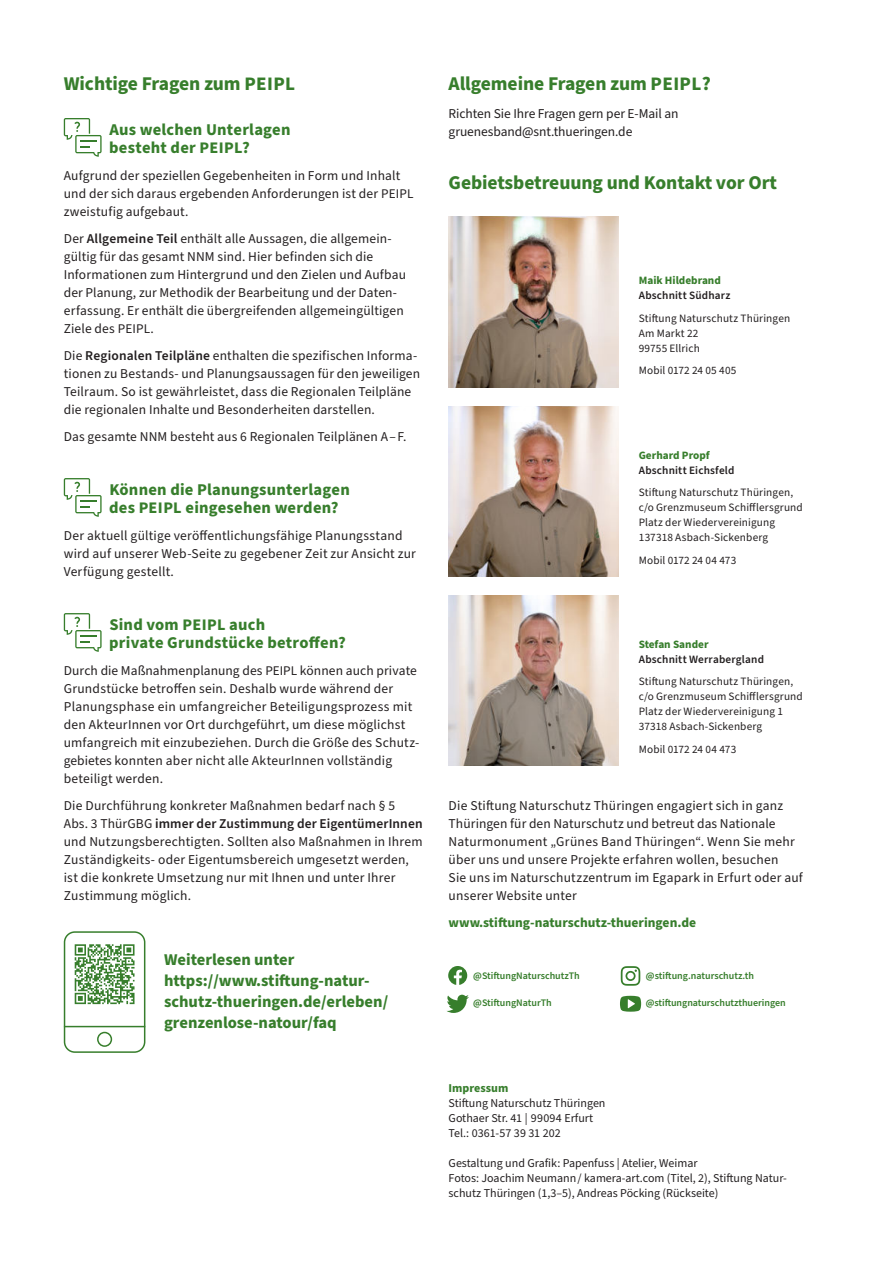
<style>
.page{position:relative;width:893px;height:1263px;background:#fff}
.page>*{position:absolute;margin:0;border:0;box-sizing:border-box;transform-origin:0 0}
.t1{font:700 19.5px "Source Sans Pro";letter-spacing:-.005em;color:#377e2c}
.t2{font:700 16.5px/21px "Source Sans Pro";letter-spacing:.01em;color:#377e2c}
.t3{font:13.5px/18px "Source Sans Pro";letter-spacing:.015em;color:#231f20}
.t4{font:13.5px/18px "Source Sans Pro";letter-spacing:-.005em;color:#231f20}
.t5{font:700 13.5px "Source Sans Pro";color:#377e2c}
.t6{font:12px/15px "Source Sans Pro";color:#231f20}
.t7{font:700 12px "Source Sans Pro";color:#377e2c}
.t8{font:11.25px/15px "Source Sans Pro";letter-spacing:.01em;color:#231f20}
.t9{font:600 11.25px "Source Sans Pro";letter-spacing:.015em;color:#231f20}
.t10{font:700 11.25px "Source Sans Pro";color:#377e2c}
.t11{font:600 10.05px "Source Sans Pro";color:#377e2c}
.s1{font-size:19.05px}
.s2{font-size:16.2px}
.s3{font-size:13.2px}
.s4{font-weight:600}
</style>
<div class="page">
<div style="left:64px;top:931px;width:81px;height:122px;border:1px solid #377e2c;border-radius:10px"></div>
<hr style="left:64px;top:1026px;width:81px;height:1px;background:#377e2c">
<div style="left:97px;top:1032px;width:15px;height:15px;border:1px solid #377e2c;border-radius:50%"></div>
<svg style="left:75px;top:944px;width:60px;height:60px"></svg>
<svg style="left:64px;top:118px;width:38px;height:39px"></svg>
<svg style="left:64px;top:478px;width:38px;height:39px"></svg>
<svg style="left:64px;top:613px;width:38px;height:39px"></svg>
<img style="left:449px;top:217px;width:170px;height:170px">
<img style="left:449px;top:406px;width:170px;height:171px">
<svg style="left:620px;top:996px;width:21px;height:16px"></svg>
<svg style="left:448px;top:966px;width:19px;height:19px"></svg>
<svg style="left:621px;top:966px;width:19px;height:20px"></svg>
<svg style="left:447px;top:995px;width:22px;height:18px"></svg>
<img style="left:449px;top:595px;width:170px;height:171px">
<h1 class="t1" style="left:64px;top:76px;width:233px">Wichtige Fragen zum <span class="s1">PEIPL</span></h1>
<p class="t2" style="left:109px;top:122px;width:183px;line-height:18px">Aus welchen Unterlagen besteht der <span class="s2">PEIPL</span>?</p>
<p class="t3" style="left:64px;top:168px;width:351px">Aufgrund der speziellen Gegebenheiten in Form und Inhalt und der sich daraus ergebenden Anforderungen ist der <span class="s3">PEIPL </span>zweistufig aufgebaut.</p>
<p class="t3" style="left:64px;top:231px;width:344px">Der <span class="s4">Allgemeine Teil</span> enthält alle Aussagen, die allgemein - gültig für das gesamt NNM sind. Hier befinden sich die Informa tionen zum Hintergrund und den Zielen und Aufbau der Planung, zur Methodik der Bearbeitung und der Daten&shy;erfassung. Er enthält die übergreifenden allgemeingültigen Ziele des <span class="s3">PEIPL</span>.</p>
<p class="t3" style="left:64px;top:348px;width:358px">Die <span class="s4">Regionalen Teilpläne</span> enthalten die spezifischen Informa&shy;tionen zu Bestands- und Planungsaussagen für den jeweiligen Teilraum. So ist gewährleistet, dass die Regionalen Teilpläne die regionalen Inhalte und Besonderheiten darstellen.</p>
<p class="t3" style="left:64px;top:429px;width:344px">Das gesamte NNM besteht aus 6 Regionalen Teilplänen A – F.</p>
<p class="t2" style="left:109px;top:482px;width:242px;line-height:18px">Können die Planungsunterlagen des <span class="s2">PEIPL</span> eingesehen werden?</p>
<p class="t3" style="left:64px;top:528px;width:354px">Der aktuell gültige veröffentlichungsfähige Planungsstand wird auf unserer Web-Seite zu gegebener Zeit zur Ansicht zur<br>Verfügung gestellt.</p>
<p class="t2" style="left:109px;top:617px;width:238px;line-height:18px">Sind vom <span class="s2">PEIPL</span> auch<br>private Grundstücke betroffen?</p>
<p class="t3" style="left:64px;top:663px;width:357px">Durch die Maßnahmenplanung des <span class="s3">PEIPL</span> können auch private Grundstücke betroffen sein. Deshalb wurde während der Planungsphase ein umfangreicher Beteiligungsprozess mit den AkteurInnen vor Ort durchgeführt, um diese möglichst umfang reich mit einzubeziehen. Durch die Größe des Schutz&shy;gebietes konnten aber nicht alle AkteurInnen vollständig beteiligt werden.</p>
<p class="t3" style="left:64px;top:798px;width:360px">Die Durchführung konkreter Maßnahmen bedarf nach § 5<br>Abs. 3 ThürGBG <span class="s4">immer der Zustimmung der EigentümerInnen </span>und Nutzungsberechtigten. Sollten also Maßnahmen in Ihrem Zuständigkeits- oder Eigentumsbereich umgesetzt werden, ist die konkrete Umsetzung nur mit Ihnen und unter Ihrer Zustimmung möglich.</p>
<p class="t2" style="left:164px;top:950px;width:226px">Weiterlesen unter https://www.stiftung-natur&shy;schutz-thueringen.de/erleben/ grenzenlose-natour/faq</p>
<h1 class="t1" style="left:449px;top:76px;width:264px">Allgemeine Fragen zum <span class="s1">PEIPL</span>?</h1>
<p class="t4" style="left:449px;top:106px;width:232px">Richten Sie Ihre Fragen gern per E-Mail an gruenesband@snt.thueringen.de</p>
<h1 class="t1" style="left:449px;top:175px;width:330px">Gebietsbetreuung und Kontakt vor Ort</h1>
<p class="t10" style="left:639px;top:276px;width:84px">Maik Hildebrand</p>
<p class="t9" style="left:639px;top:291px;width:93px">Abschnitt Südharz</p>
<p class="t8" style="left:639px;top:311px;width:153px">Stiftung Naturschutz Thüringen<br>Am Markt 22<br>99755 Ellrich</p>
<p class="t8" style="left:639px;top:364px;width:99px">Mobil 0172 24 05 405</p>
<p class="t10" style="left:639px;top:451px;width:72px">Gerhard Propf</p>
<p class="t9" style="left:639px;top:466px;width:97px">Abschnitt Eichsfeld</p>
<p class="t8" style="left:639px;top:486px;width:166px">Stiftung Naturschutz Thüringen, c/o Grenzmuseum Schifflersgrund<br>Platz der Wiedervereinigung<br>137318 Asbach-Sickenberg</p>
<p class="t8" style="left:639px;top:553px;width:99px">Mobil 0172 24 04 473</p>
<p class="t10" style="left:639px;top:640px;width:71px">Stefan Sander</p>
<p class="t9" style="left:639px;top:655px;width:127px">Abschnitt Werrabergland</p>
<p class="t8" style="left:639px;top:675px;width:166px">Stiftung Naturschutz Thüringen, c/o Grenzmuseum Schifflersgrund<br>Platz der Wiedervereinigung 1<br>37318 Asbach-Sickenberg</p>
<p class="t8" style="left:639px;top:742px;width:99px">Mobil 0172 24 04 473</p>
<p class="t3" style="left:449px;top:798px;width:356px">Die Stiftung Naturschutz Thüringen engagiert sich in ganz Thüringen für den Naturschutz und betreut das Nationale Naturmonument „Grünes Band Thüringen“. Wenn Sie mehr über uns und unsere Projekte erfahren wollen, besuchen<br>Sie uns im Naturschutzzentrum im Egapark in Erfurt oder auf unserer Website unter</p>
<p class="t5" style="left:449px;top:917px;width:249px">www.stiftung-naturschutz-thueringen.de</p>
<p class="t11" style="left:473px;top:971px;width:108px">@StiftungNaturschutzTh</p>
<p class="t11" style="left:646px;top:971px;width:110px">@stiftung.naturschutz.th</p>
<p class="t11" style="left:473px;top:999px;width:80px">@StiftungNaturTh</p>
<p class="t11" style="left:646px;top:999px;width:141px">@stiftungnaturschutzthueringen</p>
<p class="t7" style="left:449px;top:1083px;width:61px">Impressum</p>
<p class="t6" style="left:449px;top:1096px;width:158px">Stiftung Naturschutz Thüringen<br>Gothaer Str. 41 | 99094 Erfurt<br>Tel.: 0361-57 39 31 202</p>
<p class="t6" style="left:449px;top:1156px;width:340px">Gestaltung und Grafik: Papenfuss | Atelier, Weimar<br>Fotos: Joachim Neumann / kamera-art.com (Titel, 2), Stiftung Natur&shy;schutz Thüringen (1,3–5), Andreas Pöcking (Rückseite)</p>
</div>
